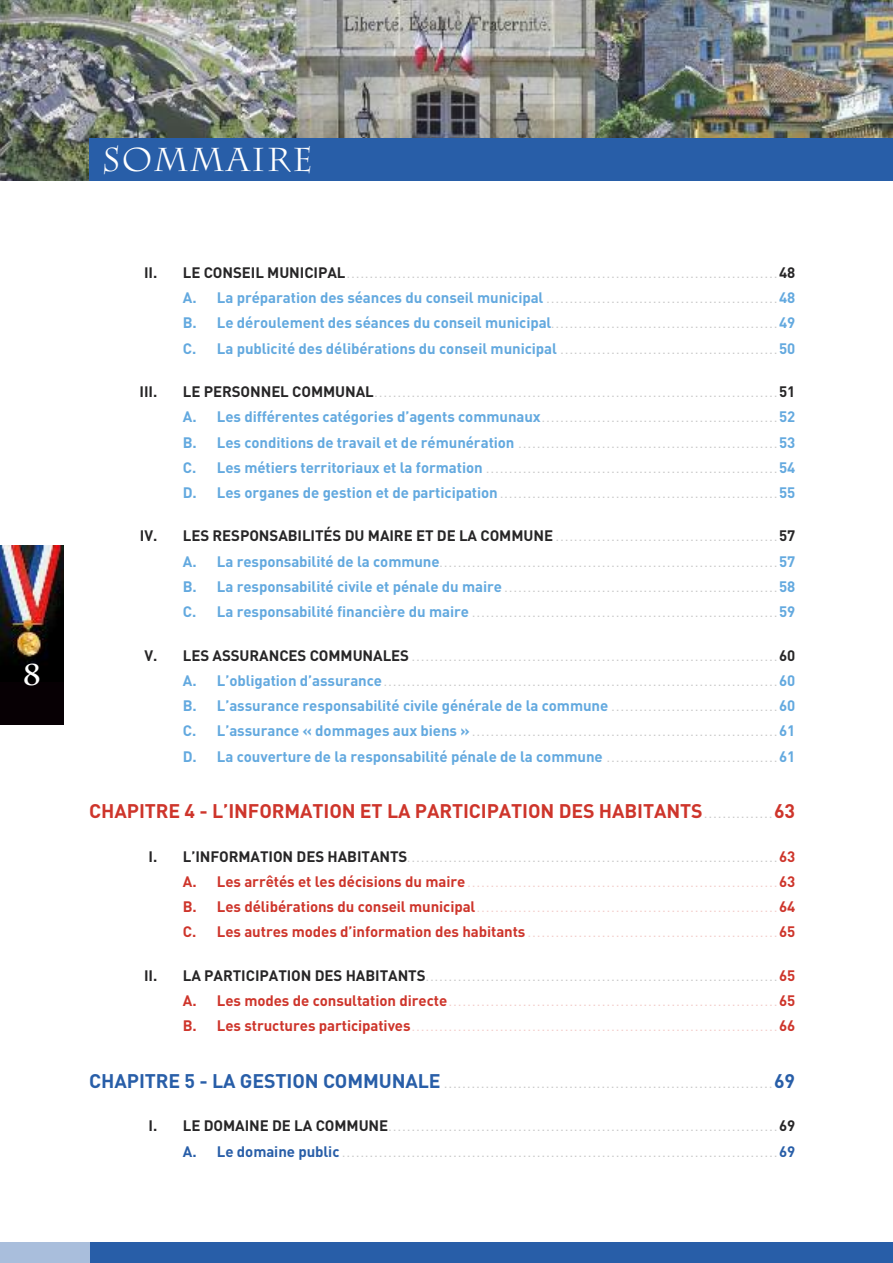
<style>
.page{position:relative;width:893px;height:1263px;background:#fff}
.page>*{position:absolute;margin:0;border:0;box-sizing:border-box;transform-origin:0 0}
.t1{font:33px "Charlemagne";letter-spacing:.05em;color:#fff}
.t2{font:700 30px "Charlemagne";color:#fff}
.t3{font:700 19.5px "DIN";letter-spacing:-.005em;color:#ce352b}
.t4{font:700 15px "DIN";letter-spacing:-.005em;color:#63a9df}
.t5{font:700 15px "DIN";color:#272627}
.t6{font:700 9px "DIN";color:#c9c9c9}
.t7{font:700 9px "DIN";color:#f3cdca}
.s1{font-size:15px;color:#272627}
.s2{font-size:15px;color:#63a9df}
.s3{font-size:9px;color:#c9c9c9}
.s4{font-size:15px;color:#ce352b}
.s5{font-size:19.5px;color:#285ea8}
.s6{font-size:15px;color:#285ea8}
</style>
<div class="page">
<div style="left:0;top:546px;width:64px;height:178px;background:#070004"></div>
<img style="left:0;top:546px;width:64px;height:119px">
<img style="left:0;top:0;width:893px;height:181px">
<div style="left:89px;top:138px;width:804px;height:43px;background:#285ea8"></div>
<div style="left:0;top:1242px;width:893px;height:21px;background:#285ea8"></div>
<div style="left:0;top:1242px;width:89px;height:21px;background:#a9bedc"></div>
<h2 class="t2" style="left:23px;top:657px;width:20px">8</h2>
<h1 class="t1" style="left:102px;top:140px;width:213px">SOMMAIRE</h1>
<p class="t6" style="left:144px;top:269px;width:653px"><span class="s1">II. LE CONSEIL MUNICIPAL</span> . . . . . . . . . . . . . . . . . . . . . . . . . . . . . . . . . . . . . . . . . . . . . . . . . . . . . . . . . . . . . . . . . . . . . . . . . . . . . . . . . . . . . . . . . . . . . <span class="s1">48</span></p>
<p class="t6" style="left:183px;top:295px;width:614px"><span class="s2">A. La préparation des séances du conseil municipal</span> . . . . . . . . . . . . . . . . . . . . . . . . . . . . . . . . . . . . . . . . . . . . . . . . . . <span class="s2">48</span></p>
<p class="t6" style="left:183px;top:320px;width:614px"><span class="s2">B. Le déroulement des séances du conseil municipal</span>. . . . . . . . . . . . . . . . . . . . . . . . . . . . . . . . . . . . . . . . . . . . . . . . . <span class="s2">49</span></p>
<h3 class="t4" style="left:183px;top:340px;width:614px">C. La publicité des délibérations du conseil municipal <span class="s3">. . . . . . . . . . . . . . . . . . . . . . . . . . . . . . . . . . . . . . . . . . . . . . .</span> 50</h3>
<h3 class="t5" style="left:140px;top:383px;width:19px">III.</h3>
<p class="t6" style="left:183px;top:389px;width:614px"><span class="s1">LE PERSONNEL COMMUNAL</span>. . . . . . . . . . . . . . . . . . . . . . . . . . . . . . . . . . . . . . . . . . . . . . . . . . . . . . . . . . . . . . . . . . . . . . . . . . . . . . . . . . . . . . . <span class="s1">51</span></p>
<p class="t6" style="left:183px;top:414px;width:614px"><span class="s2">A. Les différentes catégories d’agents communaux</span>. . . . . . . . . . . . . . . . . . . . . . . . . . . . . . . . . . . . . . . . . . . . . . . . . . . <span class="s2">52</span></p>
<p class="t6" style="left:183px;top:439px;width:614px"><span class="s2">B. Les conditions de travail et de rémunération</span> . . . . . . . . . . . . . . . . . . . . . . . . . . . . . . . . . . . . . . . . . . . . . . . . . . . . . . . . <span class="s2">53</span></p>
<p class="t6" style="left:183px;top:464px;width:614px"><span class="s2">C. Les métiers territoriaux et la formation</span> . . . . . . . . . . . . . . . . . . . . . . . . . . . . . . . . . . . . . . . . . . . . . . . . . . . . . . . . . . . . . . . <span class="s2">54</span></p>
<p class="t6" style="left:183px;top:490px;width:614px"><span class="s2">D. Les organes de gestion et de participation</span> . . . . . . . . . . . . . . . . . . . . . . . . . . . . . . . . . . . . . . . . . . . . . . . . . . . . . . . . . . . . <span class="s2">55</span></p>
<p class="t6" style="left:140px;top:533px;width:657px"><span class="s1">IV. LES RESPONSABILITÉS DU MAIRE ET DE LA COMMUNE</span> . . . . . . . . . . . . . . . . . . . . . . . . . . . . . . . . . . . . . . . . . . . . . . . . <span class="s1">57</span></p>
<p class="t6" style="left:183px;top:558px;width:614px"><span class="s2">A. La responsabilité de la commune</span>. . . . . . . . . . . . . . . . . . . . . . . . . . . . . . . . . . . . . . . . . . . . . . . . . . . . . . . . . . . . . . . . . . . . . . . . . <span class="s2">57</span></p>
<p class="t6" style="left:183px;top:584px;width:614px"><span class="s2">B. La responsabilité civile et pénale du maire</span> . . . . . . . . . . . . . . . . . . . . . . . . . . . . . . . . . . . . . . . . . . . . . . . . . . . . . . . . . . . <span class="s2">58</span></p>
<p class="t6" style="left:183px;top:609px;width:614px"><span class="s2">C. La responsabilité financière du maire</span> . . . . . . . . . . . . . . . . . . . . . . . . . . . . . . . . . . . . . . . . . . . . . . . . . . . . . . . . . . . . . . . . . . <span class="s2">59</span></p>
<p class="t6" style="left:144px;top:652px;width:652px"><span class="s1">V. LES ASSURANCES COMMUNALES</span> . . . . . . . . . . . . . . . . . . . . . . . . . . . . . . . . . . . . . . . . . . . . . . . . . . . . . . . . . . . . . . . . . . . . . . . . . . . . . . . <span class="s1">60</span></p>
<p class="t6" style="left:183px;top:677px;width:614px"><span class="s2">A. L’obligation d’assurance</span> . . . . . . . . . . . . . . . . . . . . . . . . . . . . . . . . . . . . . . . . . . . . . . . . . . . . . . . . . . . . . . . . . . . . . . . . . . . . . . . . . . . . . <span class="s2">60</span></p>
<h3 class="t4" style="left:183px;top:697px;width:614px">B. L’assurance responsabilité civile générale de la commune <span class="s3">. . . . . . . . . . . . . . . . . . . . . . . . . . . . . . . . . . . .</span> 60</h3>
<p class="t6" style="left:183px;top:728px;width:614px"><span class="s2">C. L’assurance « dommages aux biens »</span> . . . . . . . . . . . . . . . . . . . . . . . . . . . . . . . . . . . . . . . . . . . . . . . . . . . . . . . . . . . . . . . . . . <span class="s2">61</span></p>
<h3 class="t4" style="left:183px;top:748px;width:614px">D. La couverture de la responsabilité pénale de la commune <span class="s3">. . . . . . . . . . . . . . . . . . . . . . . . . . . . . . . . . . . . .</span> 61</h3>
<h3 class="t3" style="left:89px;top:800px;width:707px">CHAPITRE 4 - L’INFORMATION ET LA PARTICIPATION DES HABITANTS <span class="s3">. . . . . . . . . . . . . . .</span> 63</h3>
<p class="t6" style="left:149px;top:853px;width:648px"><span class="s1">I. L’INFORMATION DES HABITANTS</span>. . . . . . . . . . . . . . . . . . . . . . . . . . . . . . . . . . . . . . . . . . . . . . . . . . . . . . . . . . . . . . . . . . . . . . . . . . . . . . . . <span class="s4">63</span></p>
<p class="t7" style="left:183px;top:878px;width:614px"><span class="s4">A. Les arrêtés et les décisions du maire</span> . . . . . . . . . . . . . . . . . . . . . . . . . . . . . . . . . . . . . . . . . . . . . . . . . . . . . . . . . . . . . . . . . . . <span class="s4">63</span></p>
<p class="t7" style="left:183px;top:904px;width:614px"><span class="s4">B. Les délibérations du conseil municipal</span> . . . . . . . . . . . . . . . . . . . . . . . . . . . . . . . . . . . . . . . . . . . . . . . . . . . . . . . . . . . . . . . . . <span class="s4">64</span></p>
<p class="t7" style="left:183px;top:929px;width:614px"><span class="s4">C. Les autres modes d’information des habitants</span> . . . . . . . . . . . . . . . . . . . . . . . . . . . . . . . . . . . . . . . . . . . . . . . . . . . . . . <span class="s4">65</span></p>
<p class="t6" style="left:144px;top:972px;width:653px"><span class="s1">II. LA PARTICIPATION DES HABITANTS</span>. . . . . . . . . . . . . . . . . . . . . . . . . . . . . . . . . . . . . . . . . . . . . . . . . . . . . . . . . . . . . . . . . . . . . . . . . . . . <span class="s4">65</span></p>
<p class="t7" style="left:183px;top:998px;width:614px"><span class="s4">A. Les modes de consultation directe</span> . . . . . . . . . . . . . . . . . . . . . . . . . . . . . . . . . . . . . . . . . . . . . . . . . . . . . . . . . . . . . . . . . . . . . . . <span class="s4">65</span></p>
<p class="t7" style="left:183px;top:1023px;width:614px"><span class="s4">B. Les structures participatives</span> . . . . . . . . . . . . . . . . . . . . . . . . . . . . . . . . . . . . . . . . . . . . . . . . . . . . . . . . . . . . . . . . . . . . . . . . . . . . . . . <span class="s4">66</span></p>
<p class="t6" style="left:89px;top:1079px;width:707px"><span class="s5">CHAPITRE 5 - LA GESTION COMMUNALE</span> . . . . . . . . . . . . . . . . . . . . . . . . . . . . . . . . . . . . . . . . . . . . . . . . . . . . . . . . . . . . . . . . . . . . . . . <span class="s5">69</span></p>
<p class="t6" style="left:149px;top:1123px;width:648px"><span class="s1">I. LE DOMAINE DE LA COMMUNE</span>. . . . . . . . . . . . . . . . . . . . . . . . . . . . . . . . . . . . . . . . . . . . . . . . . . . . . . . . . . . . . . . . . . . . . . . . . . . . . . . . . . . . <span class="s1">69</span></p>
<p class="t6" style="left:183px;top:1148px;width:614px"><span class="s6">A. Le domaine public</span> . . . . . . . . . . . . . . . . . . . . . . . . . . . . . . . . . . . . . . . . . . . . . . . . . . . . . . . . . . . . . . . . . . . . . . . . . . . . . . . . . . . . . . . . . . . . . . <span class="s6">69</span></p>
</div>
